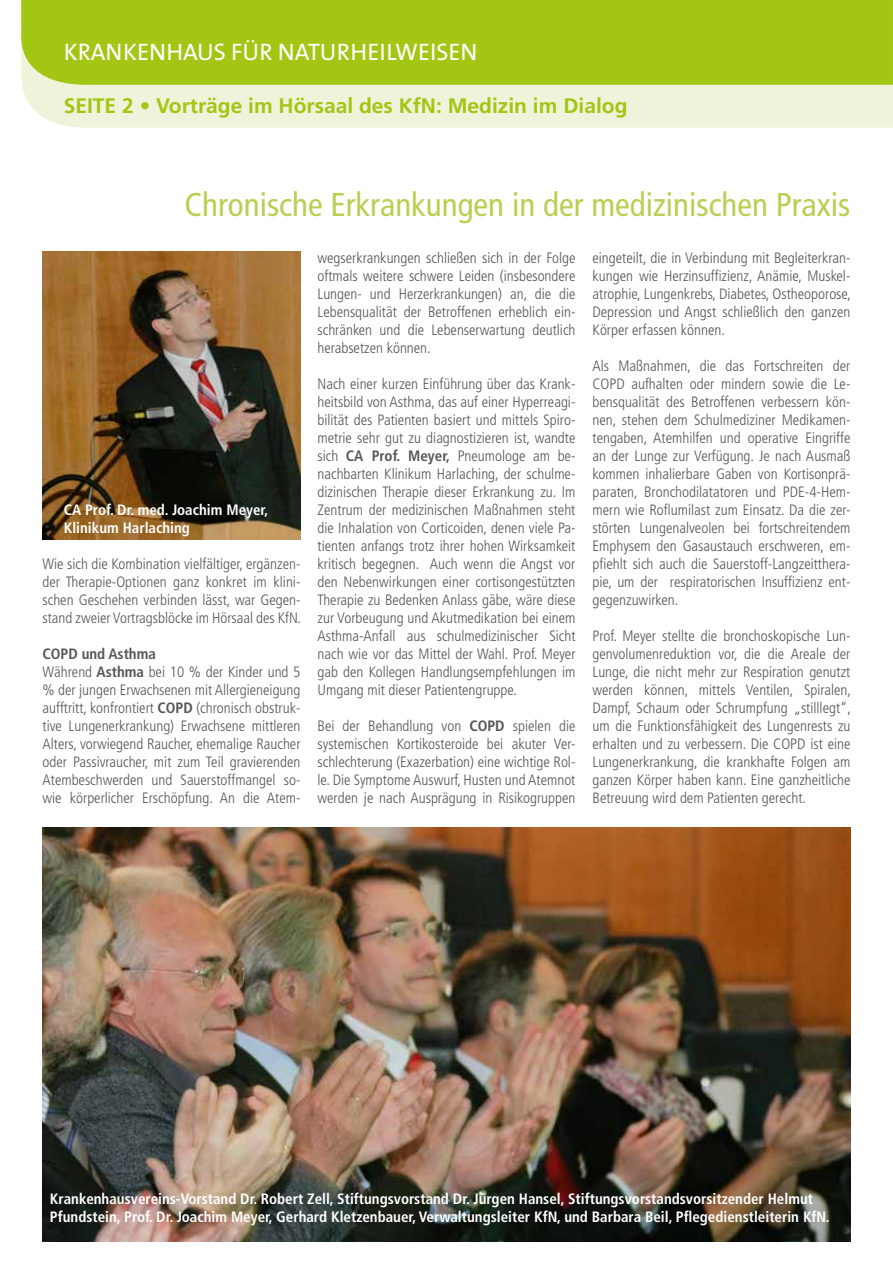
<style>
.page{position:relative;width:893px;height:1263px;background:#fff}
.page>*{position:absolute;margin:0;border:0;box-sizing:border-box;transform-origin:0 0}
.t1{font:condensed 33px "Frutiger LT";color:#b8d051}
.t2{font:24px "The Mix B5 Plain";color:#fff}
.t3{font:700 21px "Frutiger LT";color:#a2c613}
.t4{font:300 condensed 15px/18px "Frutiger LT";color:#565656;text-align:justify}
.t5{font:700 condensed 15px/18px "Frutiger LT";color:#fff}
.s1{font-weight:700}
</style>
<div class="page">
<div style="left:22px;top:85px;width:871px;height:43px;background:#eef3da"></div>
<img style="left:43px;top:252px;width:257px;height:288px">
<div style="left:21px;top:0;width:872px;height:85px;background:#a2c613"></div>
<img style="left:43px;top:828px;width:807px;height:414px">
<h2 class="t2" style="left:64px;top:39px;width:415px">KRANKENHAUS FÜR NATURHEILWEISEN</h2>
<h3 class="t3" style="left:64px;top:93px;width:565px">SEITE 2 • Vorträge im Hörsaal des KfN: Medizin im Dialog</h3>
<h1 class="t1" style="left:185px;top:185px;width:667px">Chronische Erkrankungen in der medizinischen Praxis</h1>
<p class="t4" style="left:317px;top:249px;width:259px">wegserkrankungen schließen sich in der Folge oftmals weitere schwere Leiden (insbesondere Lungen- und Herzerkrankungen) an, die die Lebensqualität der Betroffenen erheblich ein&shy;schränken und die Lebenserwartung deutlich herabsetzen können.</p>
<p class="t4" style="left:317px;top:375px;width:259px">Nach einer kurzen Einführung über das Krank&shy;heitsbild von Asthma, das auf einer Hyperreagi&shy;bilität des Patienten basiert und mittels Spiro&shy;metrie sehr gut zu diagnostizieren ist, wandte sich <span class="s1">CA Prof. Meyer,</span> Pneumologe am be&shy;nachbarten Klinikum Harlaching, der schulme&shy;dizinischen Therapie dieser Erkrankung zu. Im Zentrum der medizinischen Maßnahmen steht die Inhalation von Corticoiden, denen viele Pa&shy;tienten anfangs trotz ihrer hohen Wirksamkeit kritisch begegnen. Auch wenn die Angst vor den Nebenwirkungen einer cortisongestützten Therapie zu Bedenken Anlass gäbe, wäre diese zur Vorbeugung und Akutmedikation bei einem Asthma-Anfall aus schulmedizinischer Sicht nach wie vor das Mittel der Wahl. Prof. Meyer gab den Kollegen Handlungsempfehlungen im Umgang mit dieser Patientengruppe.</p>
<p class="t4" style="left:317px;top:717px;width:259px">Bei der Behandlung von <span class="s1">COPD</span> spielen die systemischen Kortikosteroide bei akuter Ver&shy;schlechterung (Exazerbation) eine wichtige Rol&shy;le. Die Symptome Auswurf, Husten und Atemnot werden je nach Ausprägung in Risikogruppen</p>
<p class="t4" style="left:592px;top:249px;width:260px">eingeteilt, die in Verbindung mit Begleiterkran&shy;kungen wie Herzinsuffizienz, Anämie, Muskel&shy;atrophie, Lungenkrebs, Diabetes, Ostheoporose, Depression und Angst schließlich den ganzen Körper erfassen können.</p>
<p class="t4" style="left:592px;top:357px;width:259px">Als Maßnahmen, die das Fortschreiten der COPD aufhalten oder mindern sowie die Le&shy;bensqualität des Betroffenen verbessern kön&shy;nen, stehen dem Schulmediziner Medikamen&shy;tengaben, Atemhilfen und operative Eingriffe an der Lunge zur Verfügung. Je nach Ausmaß kommen inhalierbare Gaben von Kortisonprä&shy;paraten, Bronchodilatatoren und PDE-4-Hem&shy;mern wie Roflumilast zum Einsatz. Da die zer&shy;störten Lungenalveolen bei fortschreitendem Emphysem den Gasaustauch erschweren, em&shy;pfiehlt sich auch die Sauerstoff-Langzeitthera&shy;pie, um der respiratorischen Insuffizienz ent&shy;gegenzuwirken.</p>
<p class="t4" style="left:592px;top:627px;width:260px">Prof. Meyer stellte die bronchoskopische Lun&shy;genvolumenreduktion vor, die die Areale der Lunge, die nicht mehr zur Respiration genutzt werden können, mittels Ventilen, Spiralen, Dampf, Schaum oder Schrumpfung „stilllegt“, um die Funktionsfähigkeit des Lungenrests zu erhalten und zu verbessern. Die COPD ist eine Lungenerkrankung, die krankhafte Folgen am ganzen Körper haben kann. Eine ganzheitliche Betreuung wird dem Patienten gerecht.</p>
<p class="t5" style="left:64px;top:501px;width:206px">CA Prof. Dr. med. Joachim Meyer,<br>Klinikum Harlaching</p>
<p class="t4" style="left:43px;top:555px;width:260px">Wie sich die Kombination vielfältiger, ergänzen&shy;der Therapie-Optionen ganz konkret im klini&shy;schen Geschehen verbinden lässt, war Gegen&shy;stand zweier Vortragsblöcke im Hörsaal des KfN.</p>
<p class="t4" style="left:43px;top:645px;width:259px;text-align:left"><span class="s1">COPD und Asthma<br></span>Während <span class="s1">Asthma</span> bei 10 % der Kinder und 5 % der jungen Erwachsenen mit Allergieneigung aufftritt, konfrontiert <span class="s1">COPD</span> (chronisch obstruk&shy;tive Lungenerkrankung) Erwachsene mittleren Alters, vorwiegend Raucher, ehemalige Raucher oder Passivraucher, mit zum Teil gravierenden Atembeschwerden und Sauerstoffmangel so&shy;wie körperlicher Erschöpfung. An die Atem-</p>
<p class="t5" style="left:50px;top:1190px;width:781px">Krankenhausvereins-Vorstand Dr. Robert Zell, Stiftungsvorstand Dr. Jürgen Hansel, Stiftungsvorstandsvorsitzender Helmut<br>Pfundstein, Prof. Dr. Joachim Meyer, Gerhard Kletzenbauer, Verwaltungsleiter KfN, und Barbara Beil, Pflegedienstleiterin KfN.</p>
</div>
